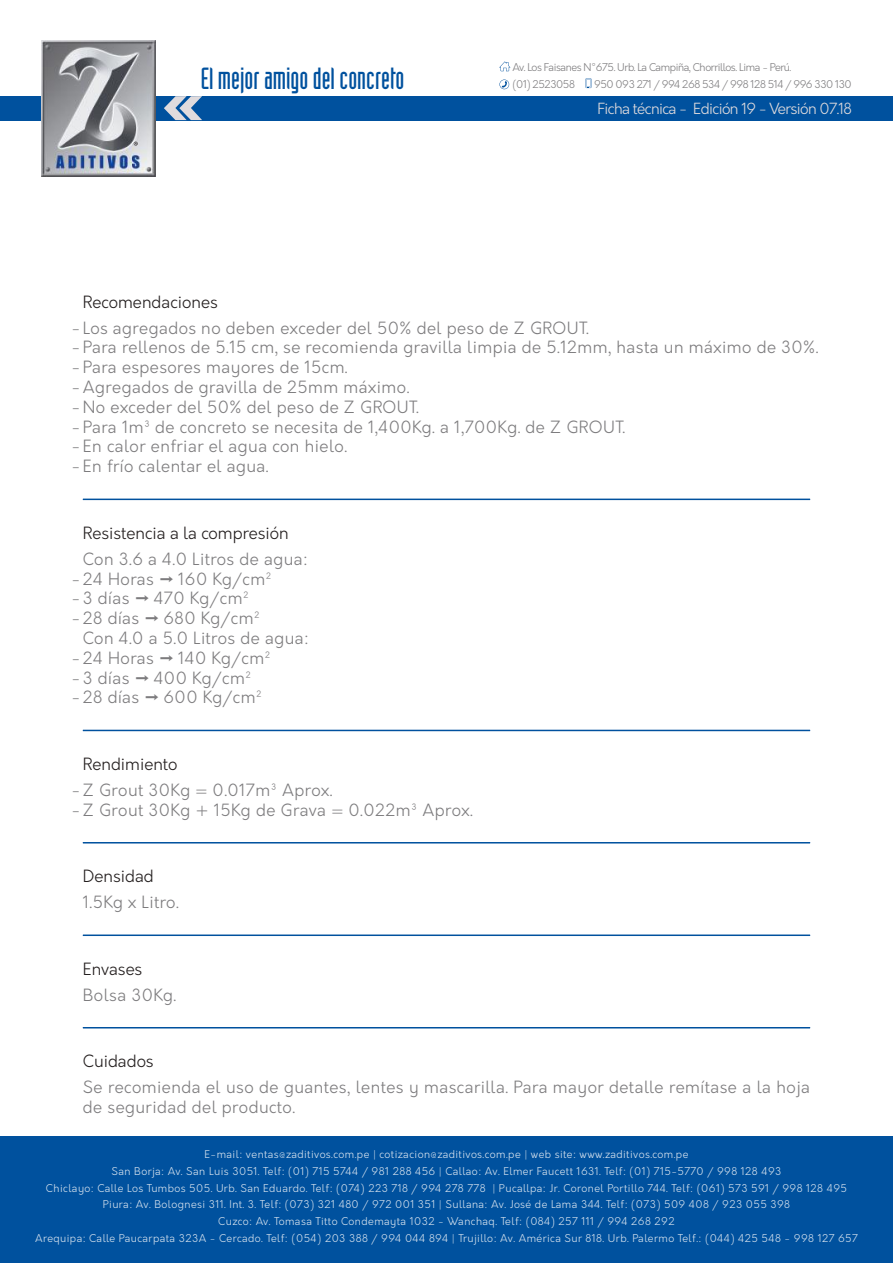
<style>
.page{position:relative;width:893px;height:1263px;background:#fff}
.page>*{position:absolute;margin:0;border:0;box-sizing:border-box;transform-origin:0 0}
.t1{font:30px "Industria LT Std Solid";color:#00519e}
.t2{font:300 16.5px/19.8px "Orkney";letter-spacing:.03em;color:#7d7c7e}
.t3{font:300 16.5px "Orkney";color:#241f1f}
.t4{font:300 15px "Orkney";letter-spacing:-.04em;color:#e0dbdd}
.t5{font:300 10.5px/16.8px "Orkney";letter-spacing:.04em;color:rgb(241 244 248/.9);text-align:center}
.t6{font:300 10.5px/16.8px "Orkney";letter-spacing:-.04em;color:#7d7c7e}
</style>
<div class="page">
<hr style="left:83px;top:499px;width:727px;height:1px;background:#00519e">
<hr style="left:83px;top:730px;width:727px;height:1px;background:#00519e">
<hr style="left:83px;top:842px;width:727px;height:1px;background:#00519e">
<hr style="left:83px;top:934px;width:727px;height:2px;background:#00519e">
<hr style="left:83px;top:1027px;width:727px;height:1px;background:#00519e">
<div style="left:0;top:96px;width:893px;height:24px;background:#00519e"></div>
<svg style="left:164px;top:96px;width:38px;height:24px"></svg>
<img style="left:41px;top:40px;width:115px;height:136px">
<svg style="left:134px;top:142px;width:4px;height:4px"></svg>
<svg style="left:585px;top:78px;width:6px;height:10px"></svg>
<svg style="left:499px;top:61px;width:11px;height:10px"></svg>
<svg style="left:499px;top:80px;width:10px;height:9px"></svg>
<div style="left:0;top:1137px;width:893px;height:126px;background:#00519e"></div>
<h1 class="t1" style="left:201px;top:62px;width:205px">El mejor amigo del concreto</h1>
<p class="t3" style="left:83px;top:291px;width:136px">Recomendaciones</p>
<p class="t6" style="left:512px;top:59px;width:280px">Av. Los Faisanes N°675. Urb. La Campiña, Chorrillos. Lima - Perú. (01) 2523058</p>
<p class="t6" style="left:594px;top:76px;width:259px">950 093 271 / 994 268 534 / 998 128 514 / 996 330 130</p>
<p class="t4" style="left:597px;top:99px;width:256px">Ficha técnica - Edición 19 - Versión 07.18</p>
<p class="t2" style="left:72px;top:318px;width:748px">-Los agregados no deben exceder del 50% del peso de Z GROUT.<br>-Para rellenos de 5.15 cm, se recomienda gravilla limpia de 5.12mm, hasta un máximo de 30%. -Para espesores mayores de 15cm.<br>-Agregados de gravilla de 25mm máximo.<br>-No exceder del 50% del peso de Z GROUT.<br>-Para 1m³ de concreto se necesita de 1,400Kg. a 1,700Kg. de Z GROUT.<br>-En calor enfriar el agua con hielo.<br>-En frío calentar el agua.</p>
<p class="t3" style="left:83px;top:522px;width:207px">Resistencia a la compresión</p>
<p class="t2" style="left:83px;top:549px;width:227px">Con 3.6 a 4.0 Litros de agua:</p>
<p class="t2" style="left:72px;top:569px;width:201px">-24 Horas → 160 Kg/cm² -3 días → 470 Kg/cm² -28 días → 680 Kg/cm²</p>
<p class="t2" style="left:72px;top:648px;width:201px">-24 Horas → 140 Kg/cm² -3 días → 400 Kg/cm² -28 días → 600 Kg/cm²</p>
<p class="t2" style="left:83px;top:628px;width:227px">Con 4.0 a 5.0 Litros de agua:</p>
<p class="t3" style="left:83px;top:753px;width:96px">Rendimiento</p>
<p class="t2" style="left:72px;top:780px;width:403px">-Z Grout 30Kg = 0.017m³ Aprox.<br>-Z Grout 30Kg + 15Kg de Grava = 0.022m³ Aprox.</p>
<p class="t3" style="left:83px;top:866px;width:72px">Densidad</p>
<p class="t2" style="left:83px;top:893px;width:97px">1.5Kg x Litro.</p>
<p class="t3" style="left:83px;top:958px;width:61px">Envases</p>
<p class="t2" style="left:83px;top:985px;width:95px">Bolsa 30Kg.</p>
<p class="t3" style="left:83px;top:1051px;width:72px">Cuidados</p>
<p class="t2" style="left:83px;top:1077px;width:729px">Se recomienda el uso de guantes, lentes y mascarilla. Para mayor detalle remítase a la hoja de seguridad del producto.</p>
<p class="t5" style="left:35px;top:1146px;width:824px">E-mail: ventas@zaditivos.com.pe | cotizacion@zaditivos.com.pe | web site: www.zaditivos.com.pe<br>San Borja: Av. San Luis 3051. Telf: (01) 715 5744 / 981 288 456 | Callao: Av. Elmer Faucett 1631. Telf: (01) 715-5770 / 998 128 493<br>Chiclayo: Calle Los Tumbos 505. Urb. San Eduardo. Telf: (074) 223 718 / 994 278 778 | Pucallpa: Jr. Coronel Portillo 744. Telf: (061) 573 591 / 998 128 495<br>Piura: Av. Bolognesi 311. Int. 3. Telf: (073) 321 480 / 972 001 351 | Sullana: Av. José de Lama 344. Telf: (073) 509 408 / 923 055 398<br>Cuzco: Av. Tomasa Titto Condemayta 1032 - Wanchaq. Telf: (084) 257 111 / 994 268 292<br>Arequipa: Calle Paucarpata 323A - Cercado. Telf: (054) 203 388 / 994 044 894 | Trujillo: Av. América Sur 818. Urb. Palermo Telf.: (044) 425 548 - 998 127 657</p>
</div>
